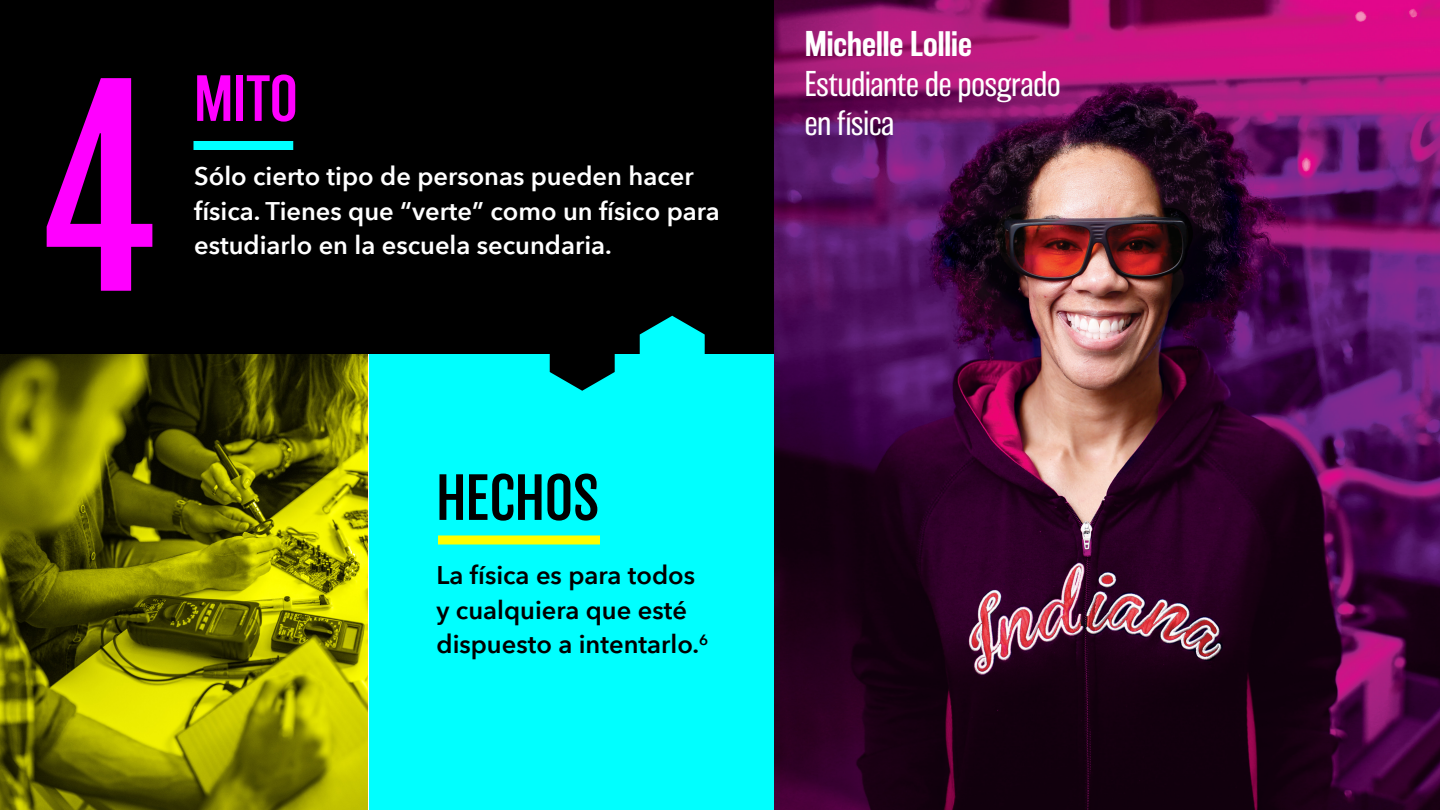
<style>
.page{position:relative;width:1440px;height:810px;background:#fff}
.page>*{position:absolute;margin:0;border:0;box-sizing:border-box;transform-origin:0 0}
.t1{font:300 279.75px "Balboa";color:#f0f}
.t2{font:300 60px "Balboa";color:#000}
.t3{font:300 60px "Balboa";color:#f0f}
.t4{font:200 33px/39.6px "Balboa";color:#fff}
.t5{font:600 25.5px/34.5px "Avenir Next";color:#fff}
.t6{font:600 25.5px/34.5px "Avenir Next";color:#000}
.s1{font-weight:500}
</style>
<div class="page">
<div style="left:369px;top:345px;width:413px;height:465px;background:#0ff"></div>
<img style="left:0;top:353px;width:368px;height:457px">
<div style="left:438px;top:536px;width:162px;height:8px;background:#ff0"></div>
<div style="left:0;top:0;width:776px;height:353px;background:#000"></div>
<svg style="left:550px;top:353px;width:65px;height:38px"></svg>
<svg style="left:640px;top:316px;width:65px;height:38px"></svg>
<div style="left:194px;top:141px;width:99px;height:9px;background:#0ff"></div>
<img style="left:775px;top:0;width:665px;height:810px">
<p class="t1" style="left:36px;top:40px;width:126px">4</p>
<p class="t3" style="left:194px;top:67px;width:105px">MITO</p>
<p class="t5" style="left:194px;top:159px;width:527px">Sólo cierto tipo de personas pueden hacer física. Tienes que “verte” como un físico para</p>
<p class="t5" style="left:194px;top:228px;width:419px">estudiarlo en la escuela secundaria.</p>
<p class="t2" style="left:436px;top:466px;width:164px">HECHOS</p>
<p class="t6" style="left:436px;top:558px;width:273px">La física es para todos y cualquiera que esté dispuesto a intentarlo.<sup>6</sup></p>
<p class="t4" style="left:805px;top:25px;width:257px"><span class="s1">Michelle Lollie<br></span>Estudiante de posgrado en física</p>
</div>
